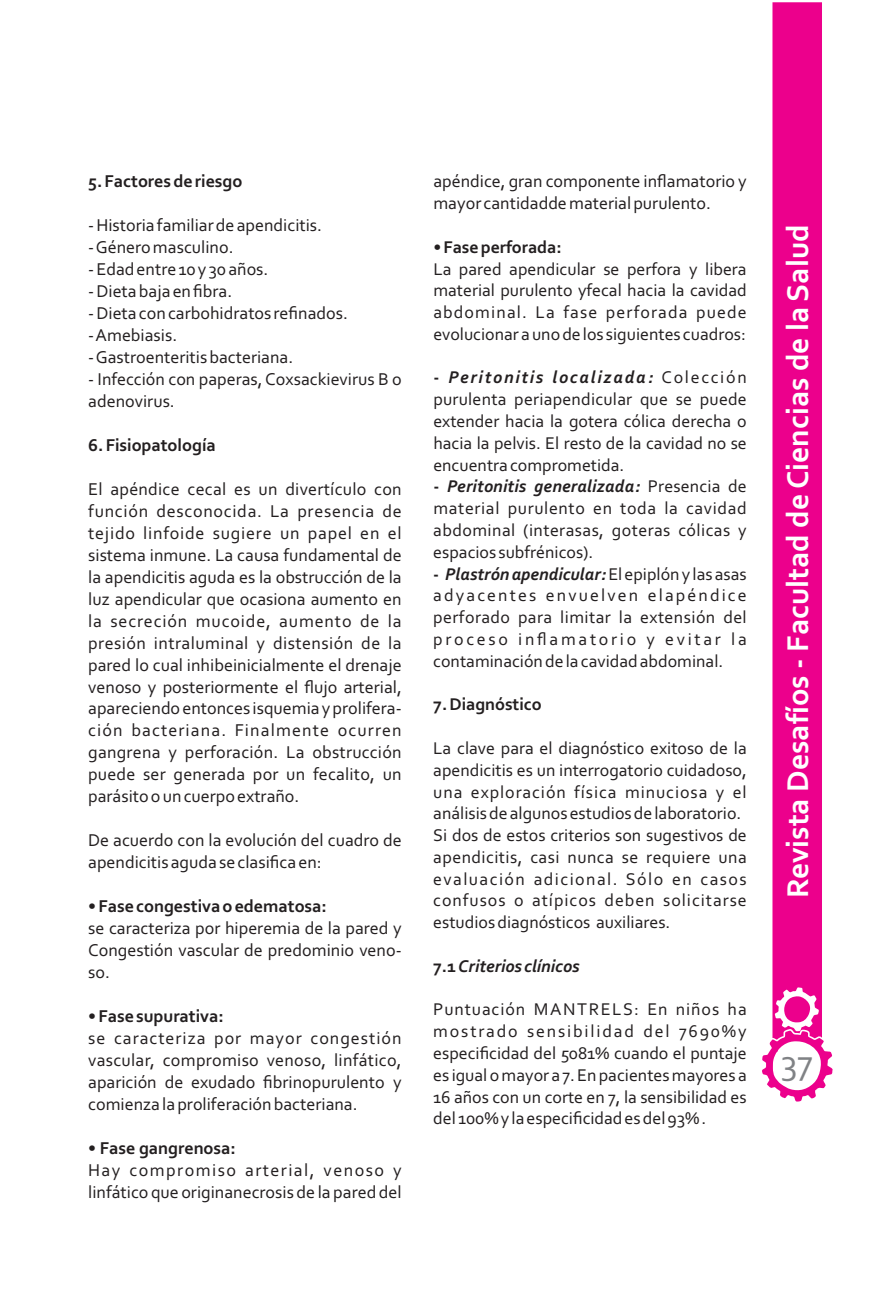
<style>
.page{position:relative;width:885px;height:1297px;background:#fff}
.page>*{position:absolute;margin:0;border:0;box-sizing:border-box;transform-origin:0 0}
.t1{font:36px "Corbel";color:#808285}
.t2{font:700 31.5px "Corbel";color:#fff}
.t3{font:18px/21.9px "Corbel";color:#231f20}
.t4{font:700 18px "Corbel";color:#231f20}
.t5{font:17.85px/21.8px "Corbel";color:#231f20;text-align:justify}
.t6{font:700 17.85px "Corbel";color:#231f20}
.t7{font:italic 700 17.85px "Corbel";color:#231f20}
.s1{font-weight:700}
.s2{font-weight:700;font-style:italic}
.s3{font-style:normal}
</style>
<div class="page">
<svg style="left:762px;top:2px;width:71px;height:1100px;fill:#ec008c"></svg>
<p class="t4" style="left:88px;top:174px;width:156px">5. Factores de riesgo</p>
<p class="t3" style="left:88px;top:216px;width:315px">‐ Historia familiar de apendicitis.<br>‐ Género masculino.<br>‐ Edad entre 10 y 30 años.<br>‐ Dieta baja en fibra.<br>‐ Dieta con carbohidratos refinados.<br>‐ Amebiasis.<br>‐ Gastroenteritis bacteriana.<br>‐ Infección con paperas, Coxsackievirus B o adenovirus.</p>
<p class="t4" style="left:88px;top:437px;width:129px">6. Fisiopatología</p>
<p class="t3" style="left:88px;top:479px;width:315px;text-align:justify">El apéndice cecal es un divertículo con función desconocida. La presencia de tejido linfoide sugiere un papel en el sistema inmune. La causa fundamental de la apendicitis aguda es la obstrucción de la luz apendicular que ocasiona aumento en la secreción mucoide, aumento de la presión intraluminal y distensión de la pared lo cual inhibeinicialmente el drenaje venoso y posteriormente el flujo arterial, apareciendo entonces isquemia y prolifera‐ ción bacteriana. Finalmente ocurren gangrena y perforación. La obstrucción puede ser generada por un fecalito, un parásito o un cuerpo extraño.</p>
<p class="t3" style="left:88px;top:831px;width:315px">De acuerdo con la evolución del cuadro de apendicitis aguda se clasifica en:</p>
<p class="t4" style="left:88px;top:899px;width:240px">• Fase congestiva o edematosa:</p>
<p class="t3" style="left:88px;top:919px;width:315px;text-align:justify">se caracteriza por hiperemia de la pared y Congestión vascular de predominio veno‐ so.</p>
<p class="t4" style="left:88px;top:1009px;width:137px">• Fase supurativa:</p>
<p class="t3" style="left:88px;top:1029px;width:315px;text-align:justify">se caracteriza por mayor congestión vascular, compromiso venoso, linfático, aparición de exudado fibrinopurulento y comienza la proliferación bacteriana.</p>
<p class="t4" style="left:88px;top:1140px;width:149px">• Fase gangrenosa:</p>
<p class="t3" style="left:88px;top:1160px;width:315px">Hay compromiso arterial, venoso y linfático que originanecrosis de la pared del</p>
<p class="t3" style="left:433px;top:172px;width:315px">apéndice, gran componente inflamatorio y mayor cantidadde material purulento.</p>
<p class="t6" style="left:433px;top:239px;width:130px">•Fase perforada:</p>
<p class="t5" style="left:433px;top:259px;width:315px">La pared apendicular se perfora y libera material purulento yfecal hacia la cavidad abdominal. La fase perforada puede evolucionar a uno de los siguientes cuadros:</p>
<p class="t5" style="left:433px;top:368px;width:315px;text-align:left"><span class="s1">‐</span> <span class="s2">Peritonitis localizada:</span> Colección purulenta periapendicular que se puede extender hacia la gotera cólica derecha o hacia la pelvis. El resto de la cavidad no se encuentra comprometida.<br><span class="s1">‐</span> <span class="s2">Peritonitis generalizada:</span> Presencia de material purulento en toda la cavidad abdominal (interasas, goteras cólicas y espacios subfrénicos).<br><span class="s1">‐</span> <span class="s2">Plastrón apendicular:</span> El epiplón y las asas adyacentes envuelven elapéndice perforado para limitar la extensión del proceso inflamatorio y evitar la contaminación de la cavidad abdominal.</p>
<p class="t6" style="left:433px;top:697px;width:110px">7. Diagnóstico</p>
<p class="t5" style="left:433px;top:739px;width:315px;text-align:left">La clave para el diagnóstico exitoso de la apendicitis es un interrogatorio cuidadoso, una exploración física minuciosa y el análisis de algunos estudios de laboratorio.<br>Si dos de estos criterios son sugestivos de apendicitis, casi nunca se requiere una evaluación adicional. Sólo en casos confusos o atípicos deben solicitarse estudios diagnósticos auxiliares.</p>
<p class="t7" style="left:433px;top:958px;width:148px"><span class="s3">7.1</span> Criterios clínicos</p>
<p class="t5" style="left:433px;top:1000px;width:315px">Puntuación MANTRELS: En niños ha mostrado sensibilidad del 7690%y especificidad del 5081% cuando el puntaje es igual o mayor a 7. En pacientes mayores a 16 años con un corte en 7, la sensibilidad es del 100% y la especificidad es del 93% .</p>
<h2 class="t2" style="left:784px;top:898px;width:675px;rotate:-90deg">Revista Desafíos ‐ Facultad de Ciencias de la Salud</h2>
<h1 class="t1" style="left:781px;top:1047px;width:33px">37</h1>
</div>
